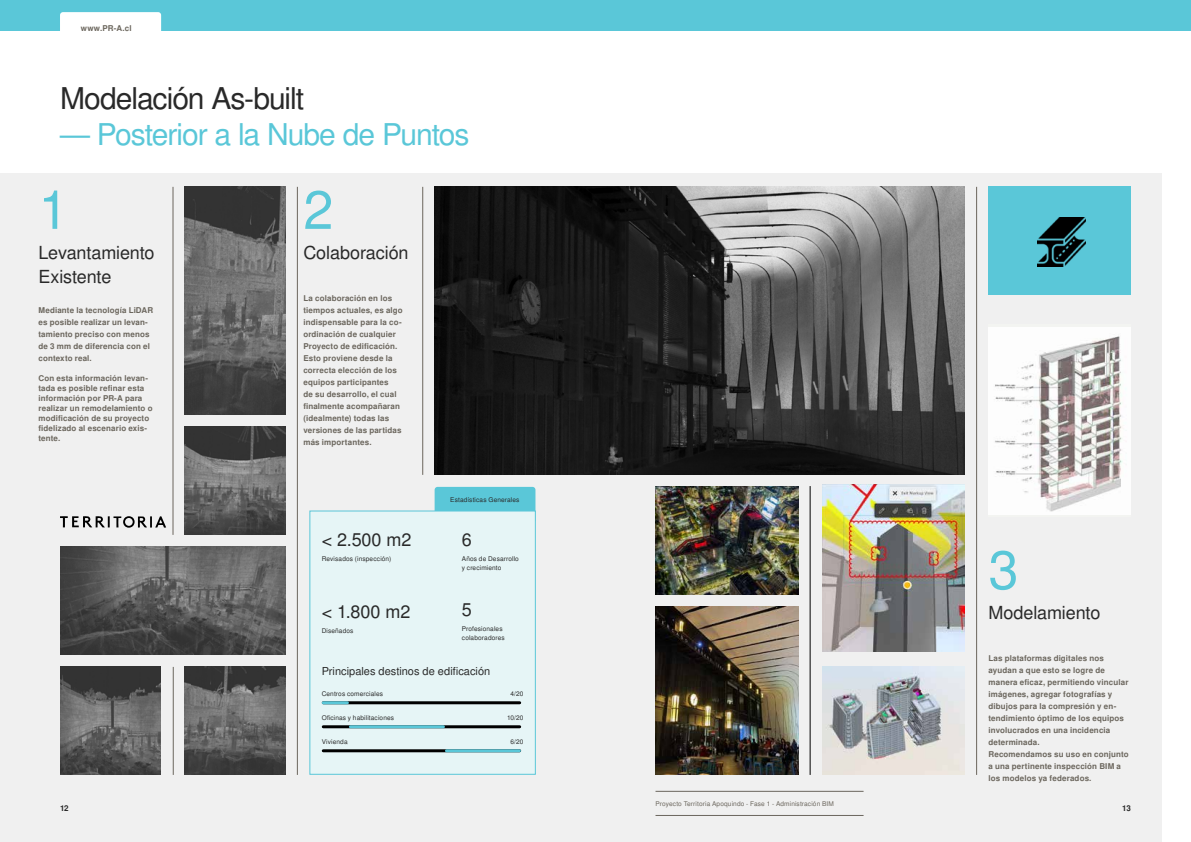
<style>
.page{position:relative;width:1191px;height:842px;background:#fff}
.page>*{position:absolute;margin:0;border:0;box-sizing:border-box;transform-origin:0 0}
.t1{font:54px "Nimbus San L";color:#5ac7d8}
.t2{font:30px "Nimbus San L";letter-spacing:-.035em;color:#5ac7d8}
.t3{font:30px "Nimbus San L";letter-spacing:-.035em;color:#292929}
.t4{font:18px/24px "Nimbus San L";letter-spacing:-.005em;color:#292929}
.t5{font:11px "Nimbus San L";color:#292929}
.t6{font:700 8px/12px "Nimbus San L";letter-spacing:.015em;color:#6b665d}
.t7{font:700 8px "Nimbus San L";color:#292929}
.t8{font:6.5px/9px "Nimbus San L";letter-spacing:.02em;color:#292929}
.t9{font:6.5px "Nimbus San L";letter-spacing:.02em;color:#6b665d}
</style>
<div class="page">
<div style="left:0;top:0;width:1191px;height:31px;background:#5ac7d8"></div>
<div style="left:60px;top:12px;width:101px;height:43px;background:#fff;border-radius:3px"></div>
<div style="left:0;top:173px;width:1162px;height:669px;background:#f0f0f0"></div>
<div style="left:434px;top:487px;width:101px;height:36px;background:#5ac7d8;border-radius:3px"></div>
<hr style="left:422px;top:187px;width:1px;height:288px;background:#6b665d">
<hr style="left:173px;top:187px;width:1px;height:348px;background:#6b665d">
<hr style="left:297px;top:187px;width:1px;height:588px;background:#6b665d">
<div style="left:310px;top:511px;width:225px;height:263px;background:#e6f5f6"></div>
<hr style="left:173px;top:667px;width:1px;height:108px;background:#6b665d">
<hr style="left:810px;top:486px;width:1px;height:289px;background:#000">
<hr style="left:976px;top:187px;width:1px;height:588px;background:#6b665d">
<div style="left:988px;top:187px;width:143px;height:108px;background:#5ac7d8"></div>
<hr style="left:655px;top:815px;width:208px;height:1px;background:#6b665d">
<hr style="left:655px;top:791px;width:208px;height:1px;background:#6b665d">
<img style="left:185px;top:187px;width:101px;height:228px">
<img style="left:185px;top:427px;width:101px;height:108px">
<img style="left:60px;top:667px;width:101px;height:108px">
<img style="left:185px;top:667px;width:101px;height:108px">
<img style="left:60px;top:547px;width:226px;height:108px">
<img style="left:434px;top:187px;width:530px;height:288px">
<div style="left:988px;top:325px;width:143px;height:192px;background:#f3f4f1"></div>
<img style="left:988px;top:327px;width:143px;height:187px">
<img style="left:655px;top:487px;width:143px;height:108px">
<img style="left:822px;top:667px;width:142px;height:108px">
<img style="left:655px;top:607px;width:143px;height:168px">
<img style="left:822px;top:485px;width:142px;height:167px">
<hr style="left:323px;top:701px;width:197px;height:3px;background:#000">
<hr style="left:323px;top:701px;width:24px;height:3px;background:#5ac7d8">
<hr style="left:323px;top:725px;width:197px;height:3px;background:#000">
<hr style="left:350px;top:725px;width:93px;height:3px;background:#5ac7d8">
<hr style="left:323px;top:749px;width:197px;height:3px;background:#000">
<hr style="left:446px;top:749px;width:73px;height:3px;background:#5ac7d8">
<img style="left:1037px;top:218px;width:48px;height:48px">
<svg style="left:60px;top:516px;width:106px;height:12px"></svg>
<p class="t6" style="left:81px;top:22px;width:52px">www.PR-A.cl</p>
<h2 class="t3" style="left:60px;top:77px;width:245px">Modelación As-built</h2>
<h2 class="t2" style="left:60px;top:113px;width:411px">— Posterior a la Nube de Puntos</h2>
<h1 class="t1" style="left:38px;top:171px;width:32px">1</h1>
<h3 class="t4" style="left:38px;top:240px;width:118px">Levantamiento<br>Existente</h3>
<p class="t6" style="left:38px;top:304px;width:116px">Mediante la tecnología LiDAR es posible realizar un levan&shy;tamiento preciso con menos de 3 mm de diferencia con el contexto real.</p>
<p class="t6" style="left:38px;top:373px;width:116px;line-height:10px">Con esta información levan&shy;tada es posible refinar esta información por PR-A para realizar un remodelamiento o modificación de su proyecto fidelizado al escenario exis&shy;tente.</p>
<h1 class="t1" style="left:303px;top:171px;width:32px">2</h1>
<h3 class="t4" style="left:303px;top:240px;width:107px">Colaboración</h3>
<p class="t6" style="left:303px;top:292px;width:101px">La colaboración en los tiempos actuales, es algo indispensable para la co&shy;ordinación de cualquier<br>Proyecto de edificación.<br>Esto proviene desde la correcta elección de los equipos participantes<br>de su desarrollo, el cual finalmente acompañaran (idealmente) todas las versiones de las partidas más importantes.</p>
<h3 class="t4" style="left:322px;top:527px;width:91px">&lt; 2.500 m2</h3>
<p class="t8" style="left:322px;top:554px;width:71px">Revisados (inspección)</p>
<h3 class="t4" style="left:322px;top:599px;width:90px">&lt; 1.800 m2</h3>
<p class="t8" style="left:322px;top:626px;width:33px">Diseñados</p>
<p class="t8" style="left:450px;top:495px;width:71px">Estadísticas Generales</p>
<h3 class="t4" style="left:462px;top:527px;width:12px">6</h3>
<p class="t8" style="left:462px;top:554px;width:59px">Años de Desarrollo y crecimiento</p>
<h3 class="t4" style="left:462px;top:597px;width:12px">5</h3>
<p class="t8" style="left:462px;top:624px;width:44px">Profesionales colaboradores</p>
<h3 class="t5" style="left:322px;top:663px;width:170px">Principales destinos de edificación</h3>
<p class="t8" style="left:322px;top:688px;width:63px">Centros comerciales</p>
<p class="t8" style="left:510px;top:688px;width:14px">4/20</p>
<p class="t8" style="left:507px;top:713px;width:18px">10/20</p>
<p class="t8" style="left:510px;top:737px;width:14px">6/20</p>
<p class="t8" style="left:322px;top:712px;width:74px">Oficinas y habilitaciones</p>
<p class="t8" style="left:322px;top:736px;width:27px">Vivienda</p>
<h1 class="t1" style="left:988px;top:531px;width:32px">3</h1>
<h3 class="t4" style="left:988px;top:600px;width:113px">Modelamiento</h3>
<p class="t6" style="left:988px;top:652px;width:142px">Las plataformas digitales nos ayudan a que esto se logre de manera eficaz, permitiendo vincular imágenes, agregar fotografías y dibujos para la compresión y en&shy;tendimiento óptimo de los equipos involucrados en una incidencia determinada.<br>Recomendamos su uso en conjunto a una pertinente inspección BIM a los modelos ya federados.</p>
<p class="t9" style="left:655px;top:799px;width:180px">Proyecto Territoria Apoquindo - Fase 1 - Administración BIM</p>
<p class="t7" style="left:60px;top:802px;width:10px">12</p>
<p class="t7" style="left:1122px;top:802px;width:10px">13</p>
</div>
